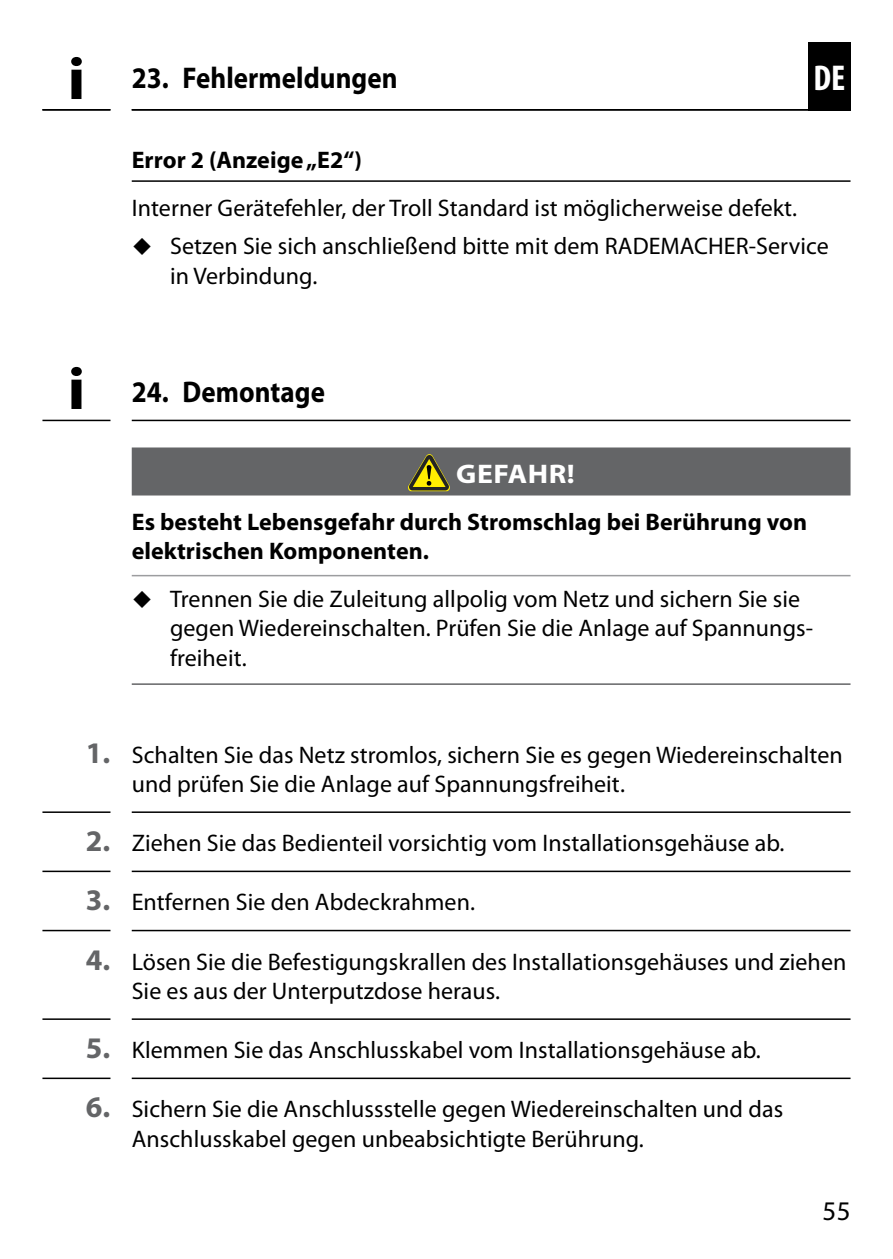
<style>
.page{position:relative;width:893px;height:1259px;background:#fff}
.page>*{position:absolute;margin:0;border:0;box-sizing:border-box;transform-origin:0 0}
.t1{font:700 60px "Myriad Pro";color:#000;scale:1.1 1}
.t2{font:700 condensed 36px "Myriad Pro";color:#fff}
.t3{font:700 30px "Myriad Pro";letter-spacing:.005em;color:#000;scale:.9 1}
.t4{font:700 27px "Myriad Pro";letter-spacing:.02em;color:#fff;scale:1.1 1}
.t5{font:27px "Myriad Pro";color:#000}
.t6{font:24px/29.4px "Myriad Pro";letter-spacing:.005em;color:#000}
.t7{font:700 24px/29.4px "Myriad Pro";letter-spacing:.005em;color:#000}
.s1{font-weight:700;font-size:30px;color:#646567}
</style>
<div class="page">
<div style="left:808px;top:42px;width:42px;height:69px;background:#000"></div>
<hr style="left:132px;top:109px;width:718px;height:2px;background:#000">
<hr style="left:42px;top:109px;width:68px;height:2px;background:#000">
<hr style="left:132px;top:180px;width:718px;height:2px;background:#000">
<svg style="left:42px;top:420px;width:808px;height:1px"></svg>
<div style="left:132px;top:447px;width:718px;height:48px;background:#646567"></div>
<hr style="left:132px;top:575px;width:718px;height:1px;background:#9c9d9f">
<hr style="left:132px;top:683px;width:718px;height:2px;background:#646567">
<svg style="left:408px;top:454px;width:42px;height:37px"></svg>
<svg style="left:42px;top:811px;width:808px;height:2px;background:#444"></svg>
<svg style="left:42px;top:870px;width:808px;height:2px;background:#545454"></svg>
<svg style="left:42px;top:930px;width:808px;height:1px"></svg>
<svg style="left:42px;top:1018px;width:808px;height:2px;background:#444"></svg>
<svg style="left:42px;top:1077px;width:808px;height:2px;background:#4f4f4f"></svg>
<h1 class="t1" style="left:67px;top:48px;width:18px">i</h1>
<h1 class="t1" style="left:67px;top:358px;width:18px">i</h1>
<p class="t3" style="left:132px;top:62px;width:297px">23. Fehlermeldungen</p>
<h2 class="t2" style="left:813px;top:57px;width:33px">DE</h2>
<p class="t7" style="left:132px;top:146px;width:232px">Error 2 (Anzeige „E2“)</p>
<p class="t6" style="left:170px;top:189px;width:660px;line-height:38.7px;text-indent:-38px">Interner Gerätefehler, der Troll Standard ist möglicherweise defekt.<br>Setzen Sie sich anschließend bitte mit dem RADEMACHER-Service</p>
<p class="t6" style="left:170px;top:262px;width:149px">in Verbindung.</p>
<p class="t3" style="left:132px;top:376px;width:216px">24. Demontage</p>
<p class="t4" style="left:456px;top:460px;width:109px">GEFAHR!</p>
<p class="t7" style="left:132px;top:508px;width:677px">Es besteht Lebensgefahr durch Stromschlag bei Berührung von elektrischen Komponenten.</p>
<p class="t6" style="left:170px;top:585px;width:645px">Trennen Sie die Zuleitung allpolig vom Netz und sichern Sie sie gegen Wiedereinschalten. Prüfen Sie die Anlage auf Spannungs&shy;freiheit.</p>
<p class="t6" style="left:132px;top:741px;width:713px;text-indent:-46px"><span class="s1">1.</span> Schalten Sie das Netz stromlos, sichern Sie es gegen Wiedereinschalten und prüfen Sie die Anlage auf Spannungsfreiheit.</p>
<p class="t6" style="left:86px;top:829px;width:700px"><span class="s1">2.</span> Ziehen Sie das Bedienteil vorsichtig vom Installationsgehäuse ab.</p>
<p class="t6" style="left:86px;top:889px;width:391px"><span class="s1">3.</span> Entfernen Sie den Abdeckrahmen.</p>
<p class="t6" style="left:132px;top:948px;width:716px;text-indent:-46px"><span class="s1">4.</span> Lösen Sie die Befestigungskrallen des Installationsgehäuses und ziehen<br>Sie es aus der Unterputzdose heraus.</p>
<p class="t6" style="left:86px;top:1036px;width:676px"><span class="s1">5.</span> Klemmen Sie das Anschlusskabel vom Installationsgehäuse ab.</p>
<p class="t6" style="left:132px;top:1095px;width:653px;text-indent:-46px"><span class="s1">6.</span> Sichern Sie die Anschlussstelle gegen Wiedereinschalten und das<br>Anschlusskabel gegen unbeabsichtigte Berührung.</p>
<p class="t5" style="left:822px;top:1197px;width:30px">55</p>
</div>
